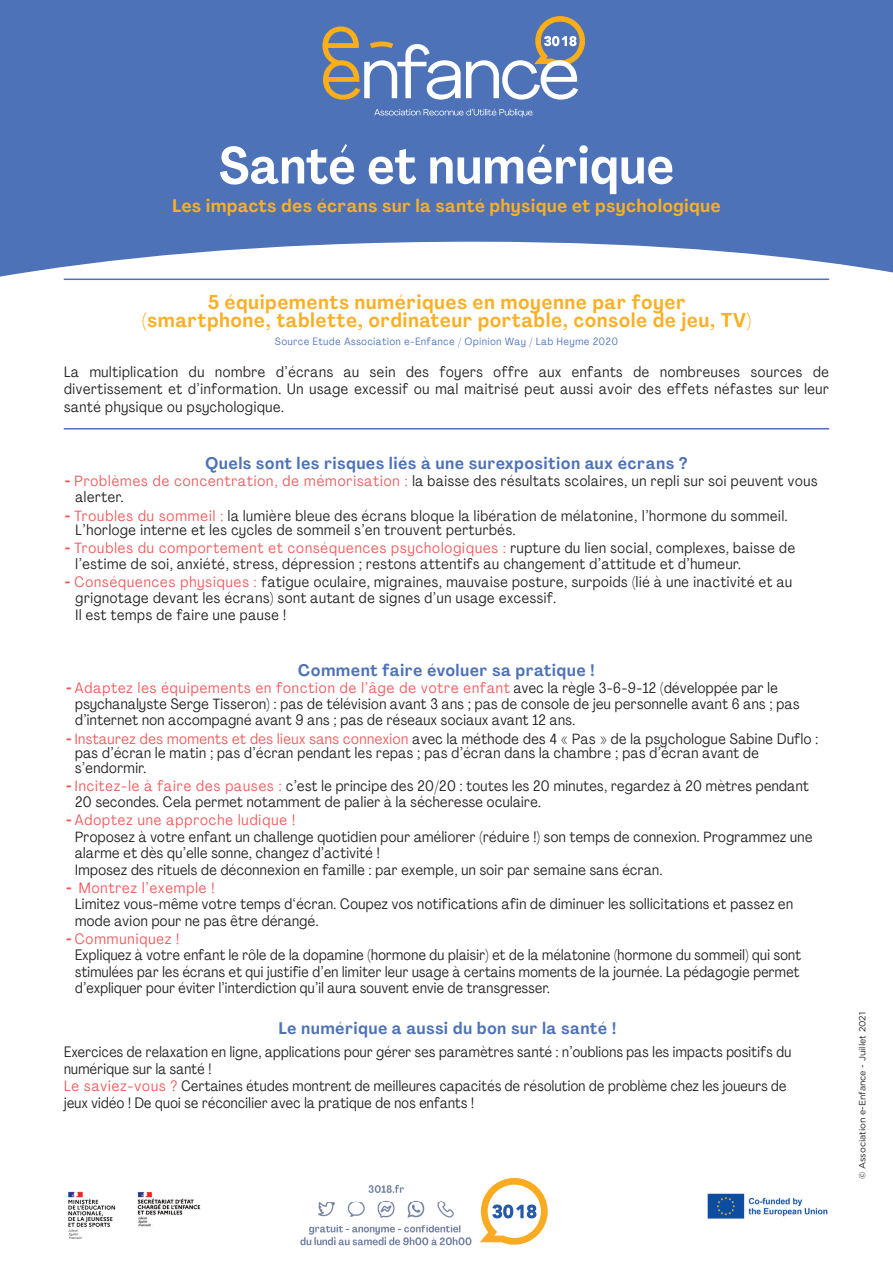
<style>
.page{position:relative;width:893px;height:1263px;background:#fff}
.page>*{position:absolute;margin:0;border:0;box-sizing:border-box;transform-origin:0 0}
.t1{font:700 51px "Agrandir Text";letter-spacing:-.01em;color:#fff}
.t2{font:700 19.5px/18px "Agrandir Text";letter-spacing:.02em;color:#fbaf25;text-align:center}
.t3{font:700 18px "Agrandir Text";letter-spacing:.01em;color:#fbaf25}
.t4{font:700 16.5px "Agrandir Text";letter-spacing:.02em;color:#4d72b8}
.t5{font:15px/16.5px "Agrandir Text";letter-spacing:-.015em;color:#231f20}
.t6{font:10.5px "Agrandir Text";letter-spacing:.02em;color:#4d72b8}
.t7{font:9px "Gotham HTF";letter-spacing:-.005em;color:#231f20}
.s1{font-family:"Gotham HTF";font-weight:500;color:#f0595b}
.s2{color:#f0595b}
</style>
<div class="page">
<img style="left:300px;top:1184px;width:171px;height:62px">
<svg style="left:0;top:0;width:893px;height:277px;fill:#4d72b8"></svg>
<img style="left:68px;top:1191px;width:48px;height:48px">
<img style="left:137px;top:1192px;width:64px;height:35px">
<img style="left:707px;top:1193px;width:121px;height:26px">
<svg style="left:322px;top:17px;width:263px;height:83px"></svg>
<svg style="left:374px;top:108px;width:159px;height:9px"></svg>
<svg style="left:480px;top:1178px;width:68px;height:67px"></svg>
<hr style="left:64px;top:279px;width:765px;height:1px;background:#4d72b8">
<hr style="left:64px;top:428px;width:765px;height:1px;background:#4d72b8">
<h1 class="t1" style="left:218px;top:134px;width:458px">Santé et numérique</h1>
<p class="t3" style="left:172px;top:194px;width:550px">Les impacts des écrans sur la santé physique et psychologique</p>
<h2 class="t2" style="left:142px;top:293px;width:611px">5 équipements numériques en moyenne par foyer (smartphone, tablette, ordinateur portable, console de jeu, TV)</h2>
<p class="t6" style="left:275px;top:335px;width:345px">Source Etude Association e-Enfance / Opinion Way / Lab Heyme 2020</p>
<p class="t5" style="left:64px;top:363px;width:767px;line-height:17.2px;text-align:justify">La multiplication du nombre d’écrans au sein des foyers offre aux enfants de nombreuses sources de divertissement et d’information. Un usage excessif ou mal maitrisé peut aussi avoir des effets néfastes sur leur santé physique ou psychologique.</p>
<p class="t4" style="left:205px;top:453px;width:484px">Quels sont les risques liés à une surexposition aux écrans ?</p>
<p class="t5" style="left:75px;top:472px;width:744px;line-height:16px;text-indent:-11px"><span class="s1">-</span> <span class="s2">Problèmes de concentration, de mémorisation :</span> la baisse des résultats scolaires, un repli sur soi peuvent vous alerter.</p>
<p class="t5" style="left:75px;top:509px;width:714px;line-height:13.6px;text-indent:-11px"><span class="s1">-</span> <span class="s2">Troubles du sommeil :</span> la lumière bleue des écrans bloque la libération de mélatonine, l’hormone du sommeil.<br>L’horloge interne et les cycles de sommeil s’en trouvent perturbés.</p>
<p class="t5" style="left:75px;top:539px;width:722px;text-indent:-11px"><span class="s1">-</span> <span class="s2">Troubles du comportement et conséquences psychologiques :</span> rupture du lien social, complexes, baisse de l’estime de soi, anxiété, stress, dépression ; restons attentifs au changement d’attitude et d’humeur.</p>
<p class="t5" style="left:75px;top:573px;width:719px;text-indent:-11px"><span class="s1">-</span> <span class="s2">Conséquences physiques :</span> fatigue oculaire, migraines, mauvaise posture, surpoids (lié à une inactivité et au grignotage devant les écrans) sont autant de signes d’un usage excessif.<br>Il est temps de faire une pause !</p>
<p class="t4" style="left:298px;top:660px;width:298px">Comment faire évoluer sa pratique !</p>
<p class="t5" style="left:75px;top:679px;width:726px;text-indent:-9px"><span class="s1">-</span> <span class="s2">Adaptez les équipements en fonction de l’âge de votre enfant</span> avec la règle 3-6-9-12 (développée par le psychanalyste Serge Tisseron) : pas de télévision avant 3 ans ; pas de console de jeu personnelle avant 6 ans ; pas d’internet non accompagné avant 9 ans ; pas de réseaux sociaux avant 12 ans.</p>
<p class="t5" style="left:75px;top:732px;width:745px;line-height:14.5px;text-indent:-9px"><span class="s1">-</span> <span class="s2">Instaurez des moments et des lieux sans connexion</span> avec la méthode des 4 « Pas » de la psychologue Sabine Duflo : pas d’écran le matin ; pas d’écran pendant les repas ; pas d’écran dans la chambre ; pas d’écran avant de s’endormir.</p>
<p class="t5" style="left:75px;top:778px;width:736px;line-height:16px;text-indent:-9px"><span class="s1">-</span> <span class="s2">Incitez-le à faire des pauses :</span> c’est le principe des 20/20 : toutes les 20 minutes, regardez à 20 mètres pendant<br>20 secondes. Cela permet notamment de palier à la sécheresse oculaire.</p>
<p class="t5" style="left:75px;top:812px;width:739px;text-indent:-9px"><span class="s1">-</span> <span class="s2">Adoptez une approche ludique !<br></span>Proposez à votre enfant un challenge quotidien pour améliorer (réduire !) son temps de connexion. Programmez une alarme et dès qu’elle sonne, changez d’activité !<br>Imposez des rituels de déconnexion en famille : par exemple, un soir par semaine sans écran.</p>
<p class="t5" style="left:75px;top:879px;width:720px;text-indent:-9px"><span class="s1">-</span> <span class="s2">Montrez l’exemple !<br></span>Limitez vous-même votre temps d‘écran. Coupez vos notifications afin de diminuer les sollicitations et passez en mode avion pour ne pas être dérangé.</p>
<p class="t5" style="left:75px;top:930px;width:728px;text-indent:-9px"><span class="s1">-</span><span class="s2">Communiquez !<br></span>Expliquez à votre enfant le rôle de la dopamine (hormone du plaisir) et de la mélatonine (hormone du sommeil) qui sont stimulées par les écrans et qui justifie d’en limiter leur usage à certains moments de la journée. La pédagogie permet d’expliquer pour éviter l’interdiction qu’il aura souvent envie de transgresser.</p>
<p class="t4" style="left:278px;top:1018px;width:339px">Le numérique a aussi du bon sur la santé !</p>
<p class="t5" style="left:64px;top:1043px;width:729px;line-height:17px">Exercices de relaxation en ligne, applications pour gérer ses paramètres santé : n’oublions pas les impacts positifs du numérique sur la santé !<br><span class="s2">Le saviez-vous ?</span> Certaines études montrent de meilleures capacités de résolution de problème chez les joueurs de jeux vidéo ! De quoi se réconcilier avec la pratique de nos enfants !</p>
<p class="t7" style="left:857px;top:1179px;width:169px;rotate:-90deg">© Association e-Enfance - Juillet 2021</p>
</div>
